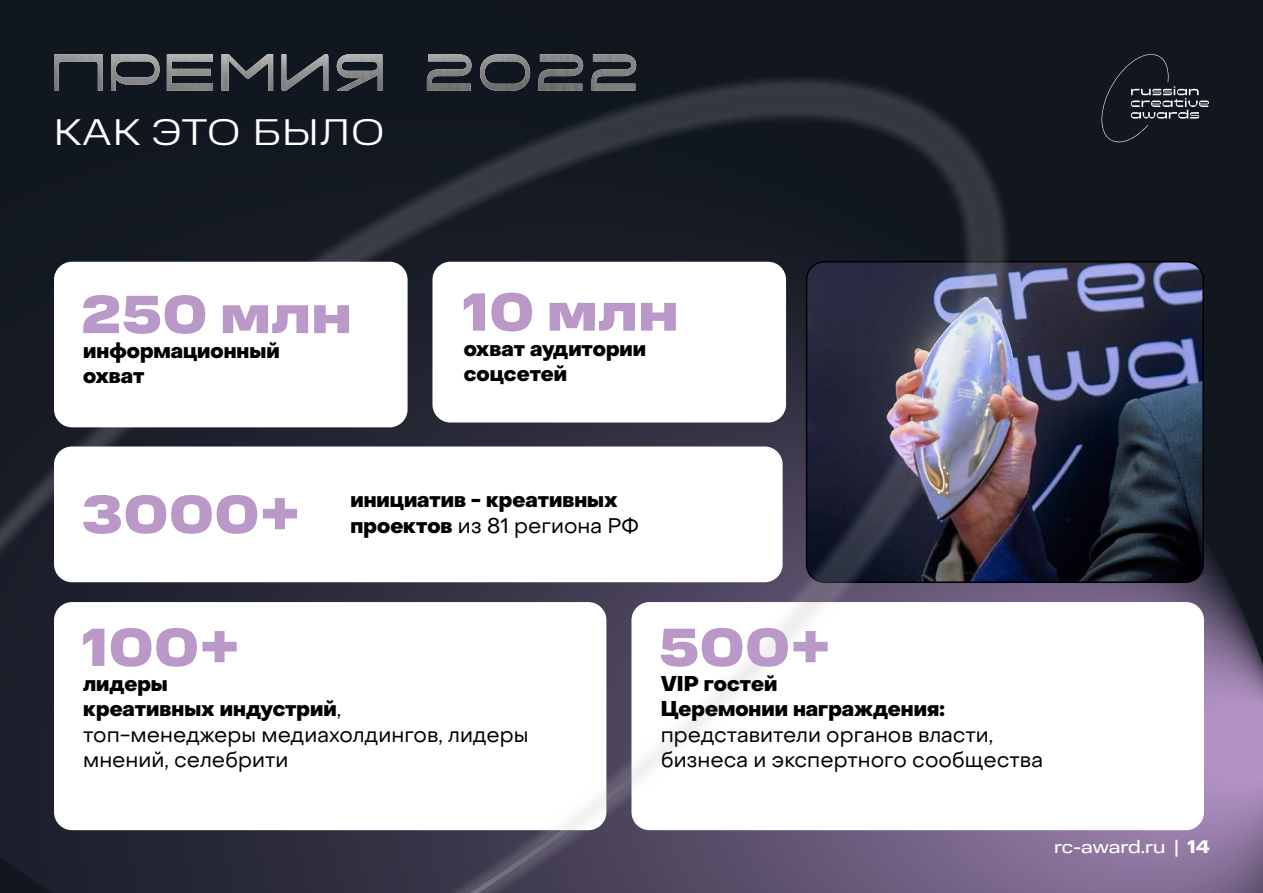
<style>
.page{position:relative;width:1263px;height:893px;background:#fff}
.page>*{position:absolute;margin:0;border:0;box-sizing:border-box;transform-origin:0 0}
.t1{font:300 37.5px "Normalidad Wide";letter-spacing:.05em;color:#fff}
.t2{font:21px/25.2px "Object Sans";color:#000}
.t3{font:800 21px/25.2px "Object Sans";color:#000}
.t4{font:18px "Normalidad Wide";letter-spacing:-.005em;color:#fff}
.s1{font-weight:400}
.s2{font-weight:800}
.s3{font-weight:700}
</style>
<div class="page">
<img style="left:0;top:0;width:1263px;height:893px">
<div style="left:54px;top:262px;width:354px;height:165px;background:#fff;border-radius:18px"></div>
<svg style="left:83px;top:295px;width:266px;height:39px"></svg>
<div style="left:54px;top:446px;width:729px;height:136px;background:#fff;border-radius:18px"></div>
<svg style="left:83px;top:495px;width:214px;height:39px"></svg>
<svg style="left:661px;top:628px;width:167px;height:39px"></svg>
<svg style="left:54px;top:54px;width:228px;height:37px;background:#4a4d52"></svg>
<img style="left:282px;top:54px;width:354px;height:37px">
<svg style="left:1101px;top:53px;width:108px;height:92px;background:#22262f"></svg>
<h1 class="t1" style="left:54px;top:105px;width:332px">КАК ЭТО БЫЛО</h1>
<p class="t3" style="left:83px;top:339px;width:198px">информационный охват</p>
<p class="t3" style="left:464px;top:336px;width:184px">охват аудитории соцсетей</p>
<p class="t3" style="left:350px;top:488px;width:290px">инициатив - креативных проектов <span class="s1">из 81 региона РФ</span></p>
<p class="t2" style="left:83px;top:671px;width:447px"><span class="s2">лидеры<br>креативных индустрий</span>,<br>топ-менеджеры медиахолдингов, лидеры мнений, селебрити</p>
<p class="t3" style="left:661px;top:672px;width:285px">VIP гостей<br>Церемонии награждения:</p>
<p class="t2" style="left:661px;top:722px;width:384px">представители органов власти, бизнеса и экспертного сообщества</p>
<p class="t4" style="left:1054px;top:833px;width:158px">rc-award.ru | <span class="s3">14</span></p>
</div>
